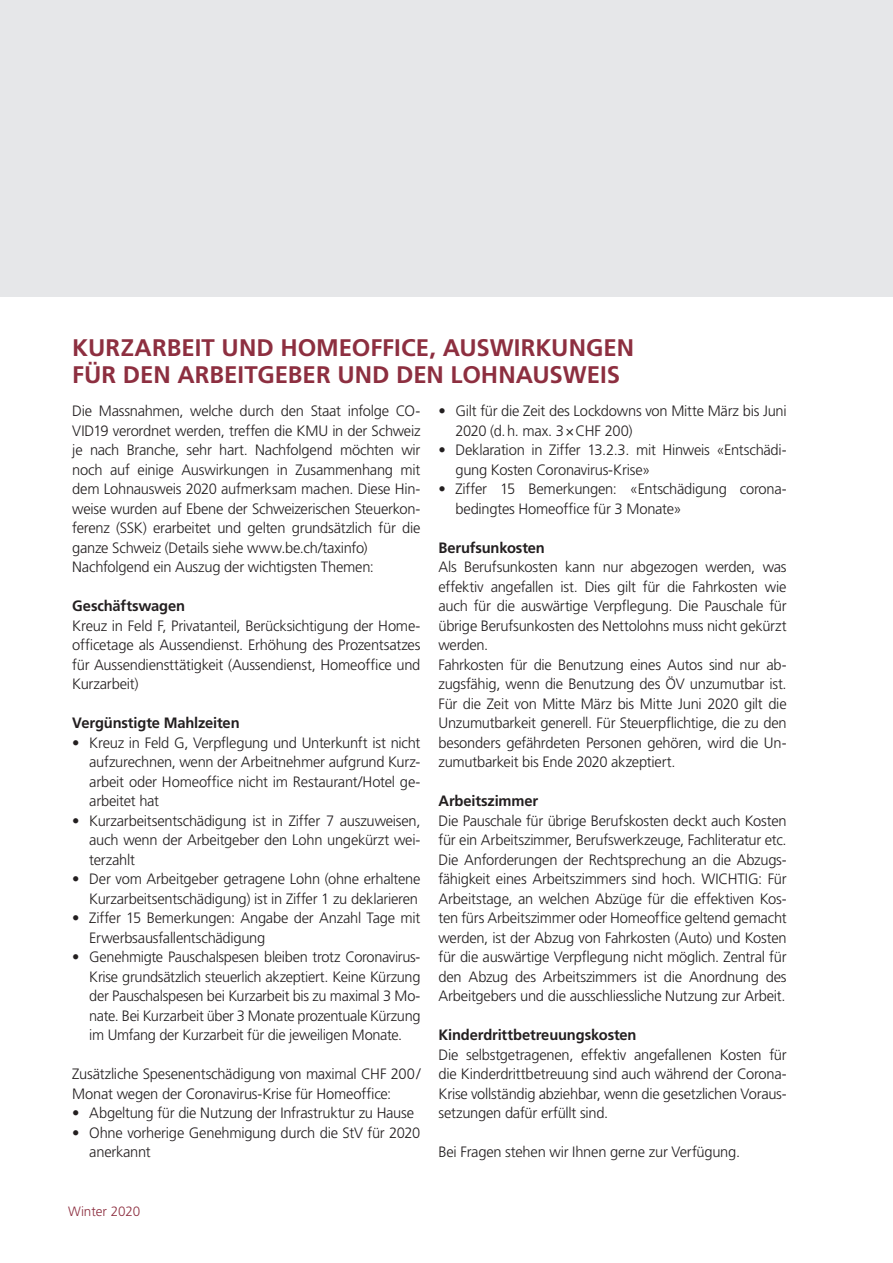
<style>
.page{position:relative;width:893px;height:1263px;background:#fff}
.page>*{position:absolute;margin:0;border:0;box-sizing:border-box;transform-origin:0 0}
.t1{font:700 24px/27px "Frutiger LT Std";color:#8d2f40}
.t2{font:300 15px/19.5px "Frutiger LT Std";letter-spacing:-.015em;color:#231f20}
.t3{font:700 15px "Frutiger LT Std";letter-spacing:-.01em;color:#231f20}
.t4{font:300 13.5px "Frutiger LT Std";letter-spacing:-.005em;color:#8d2f40}
</style>
<div class="page">
<div style="left:0;top:0;width:893px;height:296px;background:#e6e7e9"></div>
<h1 class="t1" style="left:72px;top:334px;width:563px">KURZARBEIT UND HOMEOFFICE, AUSWIRKUNGEN<br>FÜR DEN ARBEITGEBER UND DEN LOHNAUSWEIS</h1>
<p class="t2" style="left:72px;top:401px;width:350px">Die Massnahmen, welche durch den Staat infolge CO-VID19 verordnet werden, treffen die KMU in der Schweiz je nach Branche, sehr hart. Nachfolgend möchten wir noch auf einige Auswirkungen in Zusammenhang mit dem Lohnausweis 2020 aufmerksam machen. Diese Hin&shy;weise wurden auf Ebene der Schweizerischen Steuerkon&shy;ferenz (SSK) erarbeitet und gelten grundsätzlich für die ganze Schweiz (Details siehe www.be.ch/taxinfo)<br>Nachfolgend ein Auszug der wichtigsten Themen:</p>
<p class="t3" style="left:72px;top:597px;width:114px">Geschäftswagen</p>
<p class="t2" style="left:72px;top:616px;width:350px;text-align:justify">Kreuz in Feld F, Privatanteil, Berücksichtigung der Home&shy;officetage als Aussendienst. Erhöhung des Prozentsatzes für Aussendiensttätigkeit (Aussendienst, Homeoffice und Kurzarbeit)</p>
<p class="t3" style="left:72px;top:714px;width:169px">Vergünstigte Mahlzeiten</p>
<p class="t2" style="left:89px;top:733px;width:333px;text-align:justify;text-indent:-17px">• Kreuz in Feld G, Verpflegung und Unterkunft ist nicht aufzurechnen, wenn der Arbeitnehmer aufgrund Kurz&shy;arbeit oder Homeoffice nicht im Restaurant/Hotel ge&shy;arbeitet hat</p>
<p class="t2" style="left:89px;top:811px;width:333px;text-align:justify;text-indent:-17px">• Kurzarbeitsentschädigung ist in Ziffer 7 auszuweisen, auch wenn der Arbeitgeber den Lohn ungekürzt wei&shy;terzahlt</p>
<p class="t2" style="left:72px;top:869px;width:350px;text-align:right">• Der vom Arbeitgeber getragene Lohn (ohne erhaltene<br>Kurzarbeitsentschädigung) ist in Ziffer 1 zu deklarieren</p>
<p class="t2" style="left:89px;top:908px;width:333px;text-indent:-17px">• Ziffer 15 Bemerkungen: Angabe der Anzahl Tage mit<br>Erwerbsausfallentschädigung</p>
<p class="t2" style="left:89px;top:947px;width:333px;text-align:justify;text-indent:-17px">• Genehmigte Pauschalspesen bleiben trotz Coronavirus-Krise grundsätzlich steuerlich akzeptiert. Keine Kürzung der Pauschalspesen bei Kurzarbeit bis zu maximal 3 Mo&shy;nate. Bei Kurzarbeit über 3 Monate prozentuale Kürzung im Umfang der Kurzarbeit für die jeweiligen Monate.</p>
<p class="t2" style="left:72px;top:1064px;width:350px">Zusätzliche Spesenentschädigung von maximal CHF 200/<br>Monat wegen der Coronavirus-Krise für Homeoffice:</p>
<p class="t2" style="left:72px;top:1103px;width:343px">• Abgeltung für die Nutzung der Infrastruktur zu Hause</p>
<p class="t2" style="left:89px;top:1123px;width:333px;text-indent:-17px">• Ohne vorherige Genehmigung durch die StV für 2020 anerkannt</p>
<p class="t2" style="left:455px;top:401px;width:333px;text-indent:-17px">• Gilt für die Zeit des Lockdowns von Mitte März bis Juni<br>2020 (d.h. max. 3×CHF 200)</p>
<p class="t2" style="left:455px;top:440px;width:333px;text-indent:-17px">• Deklaration in Ziffer 13.2.3. mit Hinweis «Entschädi&shy;gung Kosten Coronavirus-Krise»</p>
<p class="t2" style="left:455px;top:479px;width:331px;text-indent:-17px">• Ziffer 15 Bemerkungen: «Entschädigung corona&shy;bedingtes Homeoffice für 3 Monate»</p>
<p class="t3" style="left:438px;top:538px;width:108px">Berufsunkosten</p>
<p class="t2" style="left:438px;top:557px;width:350px">Als Berufsunkosten kann nur abgezogen werden, was effektiv angefallen ist. Dies gilt für die Fahrkosten wie auch für die auswärtige Verpflegung. Die Pauschale für übrige Berufsunkosten des Nettolohns muss nicht gekürzt werden.<br>Fahrkosten für die Benutzung eines Autos sind nur ab&shy;zugsfähig, wenn die Benutzung des ÖV unzumutbar ist.<br>Für die Zeit von Mitte März bis Mitte Juni 2020 gilt die Unzumutbarkeit generell. Für Steuerpflichtige, die zu den besonders gefährdeten Personen gehören, wird die Un&shy;zumutbarkeit bis Ende 2020 akzeptiert.</p>
<p class="t3" style="left:438px;top:792px;width:101px">Arbeitszimmer</p>
<p class="t2" style="left:438px;top:811px;width:350px;text-align:justify">Die Pauschale für übrige Berufskosten deckt auch Kosten für ein Arbeitszimmer, Berufswerkzeuge, Fachliteratur etc.<br>Die Anforderungen der Rechtsprechung an die Abzugs&shy;fähigkeit eines Arbeitszimmers sind hoch. WICHTIG: Für Arbeitstage, an welchen Abzüge für die effektiven Kos&shy;ten fürs Arbeitszimmer oder Homeoffice geltend gemacht werden, ist der Abzug von Fahrkosten (Auto) und Kosten für die auswärtige Verpflegung nicht möglich. Zentral für den Abzug des Arbeitszimmers ist die Anordnung des Arbeitgebers und die ausschliessliche Nutzung zur Arbeit.</p>
<p class="t3" style="left:438px;top:1026px;width:200px">Kinderdrittbetreuungskosten</p>
<p class="t2" style="left:438px;top:1045px;width:350px;text-align:justify">Die selbstgetragenen, effektiv angefallenen Kosten für die Kinderdrittbetreuung sind auch während der Corona-Krise vollständig abziehbar, wenn die gesetzlichen Voraus&shy;setzungen dafür erfüllt sind.</p>
<p class="t2" style="left:438px;top:1142px;width:303px">Bei Fragen stehen wir Ihnen gerne zur Verfügung.</p>
<p class="t4" style="left:68px;top:1203px;width:74px">Winter 2020</p>
</div>
